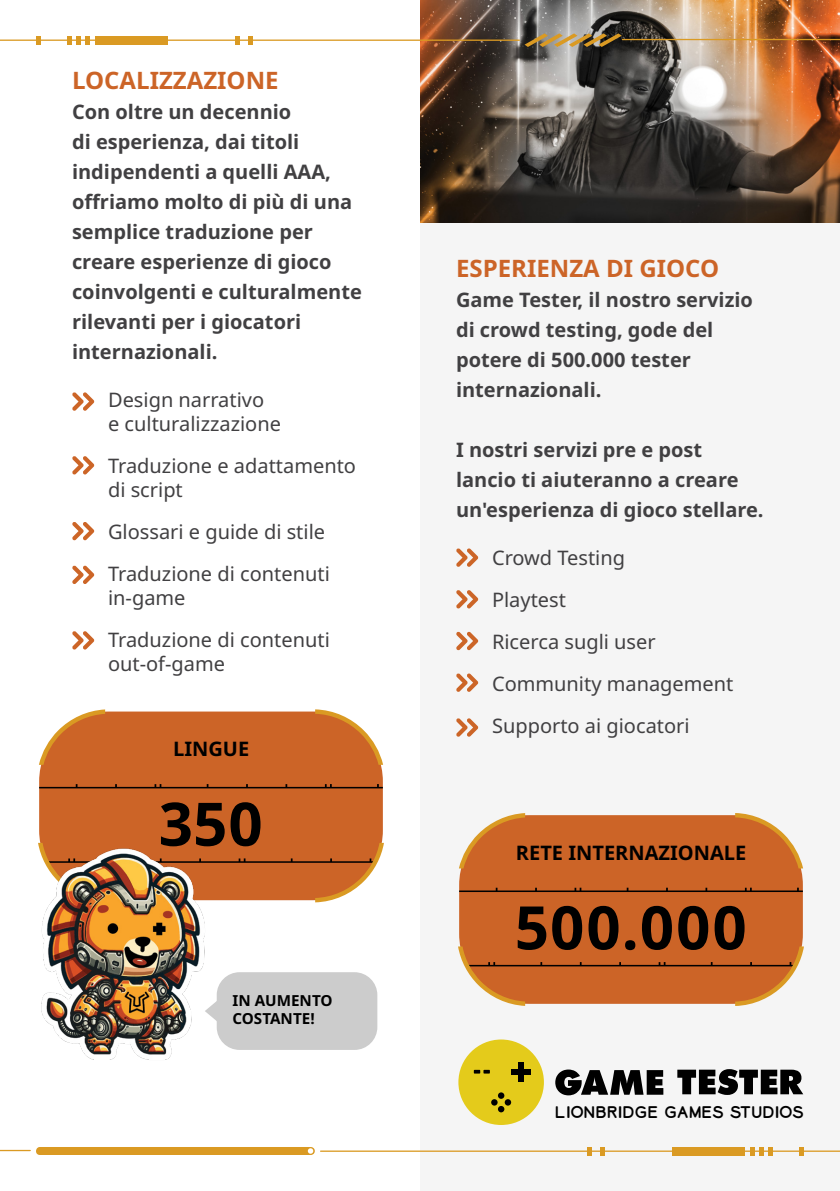
<style>
.page{position:relative;width:840px;height:1191px;background:#fff}
.page>*{position:absolute;margin:0;border:0;box-sizing:border-box;transform-origin:0 0}
.t1{font:700 60px "Noto Sans";color:#000}
.t2{font:700 24px "Noto Sans";color:#cc6427}
.t3{font:700 20px/30px "Noto Sans";color:#414042}
.t4{font:20px/42px "Noto Sans";color:#414042}
.t5{font:700 20px "Noto Sans";color:#000}
.t6{font:15.8px "Lionbridge Sans";color:#000}
.t7{font:700 15.2px/18.2px "Noto Sans";color:#000}
</style>
<div class="page">
<div style="left:420px;top:0;width:420px;height:1191px;background:#f5f5f5"></div>
<svg style="left:456px;top:548px;width:22px;height:19px"></svg>
<svg style="left:456px;top:590px;width:22px;height:18px"></svg>
<svg style="left:456px;top:632px;width:22px;height:18px"></svg>
<svg style="left:456px;top:673px;width:22px;height:19px"></svg>
<svg style="left:456px;top:718px;width:22px;height:19px"></svg>
<svg style="left:72px;top:392px;width:22px;height:19px"></svg>
<svg style="left:72px;top:456px;width:22px;height:18px"></svg>
<svg style="left:72px;top:522px;width:22px;height:18px"></svg>
<svg style="left:72px;top:565px;width:22px;height:19px"></svg>
<svg style="left:72px;top:631px;width:22px;height:18px"></svg>
<div style="left:217px;top:972px;width:160px;height:78px;background:#ccc;border-radius:23px"></div>
<svg style="left:38px;top:709px;width:346px;height:193px;background:#cd6e35"></svg>
<svg style="left:458px;top:813px;width:346px;height:193px;background:#cc6f36"></svg>
<img style="left:420px;top:0;width:420px;height:223px">
<svg style="left:524px;top:33px;width:97px;height:14px"></svg>
<div style="left:95px;top:36px;width:73px;height:8px;background:#da9a23"></div>
<svg style="left:86px;top:36px;width:4px;height:8px"></svg>
<div style="left:67px;top:36px;width:5px;height:8px;background:#da9a23"></div>
<div style="left:76px;top:36px;width:5px;height:8px;background:#da9a23"></div>
<div style="left:36px;top:36px;width:5px;height:8px;background:#da9a23"></div>
<div style="left:235px;top:36px;width:5px;height:8px;background:#da9a23"></div>
<div style="left:248px;top:36px;width:5px;height:8px;background:#da9a23"></div>
<hr style="left:0;top:40px;width:519px;height:1px;background:#da9a23">
<hr style="left:622px;top:39px;width:218px;height:1px;background:#da9a23">
<div style="left:36px;top:1147px;width:279px;height:8px;background:#da9a23"></div>
<div style="left:671px;top:1147px;width:73px;height:8px;background:#da9a23"></div>
<div style="left:749px;top:1147px;width:5px;height:8px;background:#da9a23"></div>
<div style="left:768px;top:1147px;width:5px;height:8px;background:#da9a23"></div>
<svg style="left:759px;top:1147px;width:4px;height:8px"></svg>
<div style="left:799px;top:1147px;width:5px;height:8px;background:#da9a23"></div>
<div style="left:599px;top:1147px;width:5px;height:8px;background:#da9a23"></div>
<svg style="left:587px;top:1147px;width:4px;height:8px"></svg>
<hr style="left:320px;top:1150px;width:520px;height:2px;background:#da9a23">
<hr style="left:0;top:1150px;width:30px;height:1px;background:#da9a23">
<img style="left:38px;top:847px;width:191px;height:213px">
<svg style="left:555px;top:1069px;width:108px;height:26px"></svg>
<svg style="left:677px;top:1069px;width:126px;height:26px"></svg>
<div style="left:458px;top:1039px;width:86px;height:86px;background:#e4cb1b;border-radius:50%"></div>
<div style="left:510px;top:1069px;width:20px;height:5px;background:#000"></div>
<div style="left:518px;top:1062px;width:5px;height:19px;background:#000"></div>
<svg style="left:474px;top:1070px;width:16px;height:3px"></svg>
<div style="left:498px;top:1092px;width:6px;height:7px;background:#000;border-radius:50%"></div>
<svg style="left:498px;top:1106px;width:6px;height:6px"></svg>
<div style="left:491px;top:1099px;width:6px;height:7px;background:#000;border-radius:50%"></div>
<div style="left:504px;top:1099px;width:7px;height:7px;background:#000;border-radius:50%"></div>
<p class="t2" style="left:72px;top:67px;width:208px">LOCALIZZAZIONE</p>
<p class="t3" style="left:72px;top:97px;width:291px">Con oltre un decennio<br>di esperienza, dai titoli indipendenti a quelli AAA, offriamo molto di più di una semplice traduzione per creare esperienze di gioco coinvolgenti e culturalmente rilevanti per i giocatori internazionali.</p>
<p class="t4" style="left:108px;top:388px;width:174px;line-height:24px">Design narrativo<br>e culturalizzazione</p>
<p class="t4" style="left:108px;top:454px;width:249px;line-height:24px">Traduzione e adattamento di script</p>
<p class="t4" style="left:108px;top:511px;width:223px">Glossari e guide di stile<br>Traduzione di contenuti</p>
<p class="t4" style="left:108px;top:577px;width:223px">in-game<br>Traduzione di contenuti</p>
<p class="t4" style="left:108px;top:643px;width:119px">out-of-game</p>
<p class="t5" style="left:173px;top:738px;width:78px">LINGUE</p>
<h1 class="t1" style="left:159px;top:790px;width:106px">350</h1>
<p class="t7" style="left:232px;top:992px;width:102px">IN AUMENTO<br>COSTANTE!</p>
<p class="t2" style="left:456px;top:255px;width:265px">ESPERIENZA DI GIOCO</p>
<p class="t3" style="left:456px;top:285px;width:298px">Game Tester, il nostro servizio di crowd testing, gode del potere di 500.000 tester internazionali.</p>
<p class="t3" style="left:456px;top:435px;width:309px">I nostri servizi pre e post lancio ti aiuteranno a creare un'esperienza di gioco stellare.</p>
<p class="t4" style="left:492px;top:537px;width:243px">Crowd Testing<br>Playtest<br>Ricerca sugli user<br>Community management<br>Supporto ai giocatori</p>
<p class="t5" style="left:516px;top:841px;width:232px">RETE INTERNAZIONALE</p>
<h1 class="t1" style="left:514px;top:893px;width:234px">500.000</h1>
<p class="t6" style="left:555px;top:1102px;width:250px">LIONBRIDGE GAMES STUDIOS</p>
</div>
